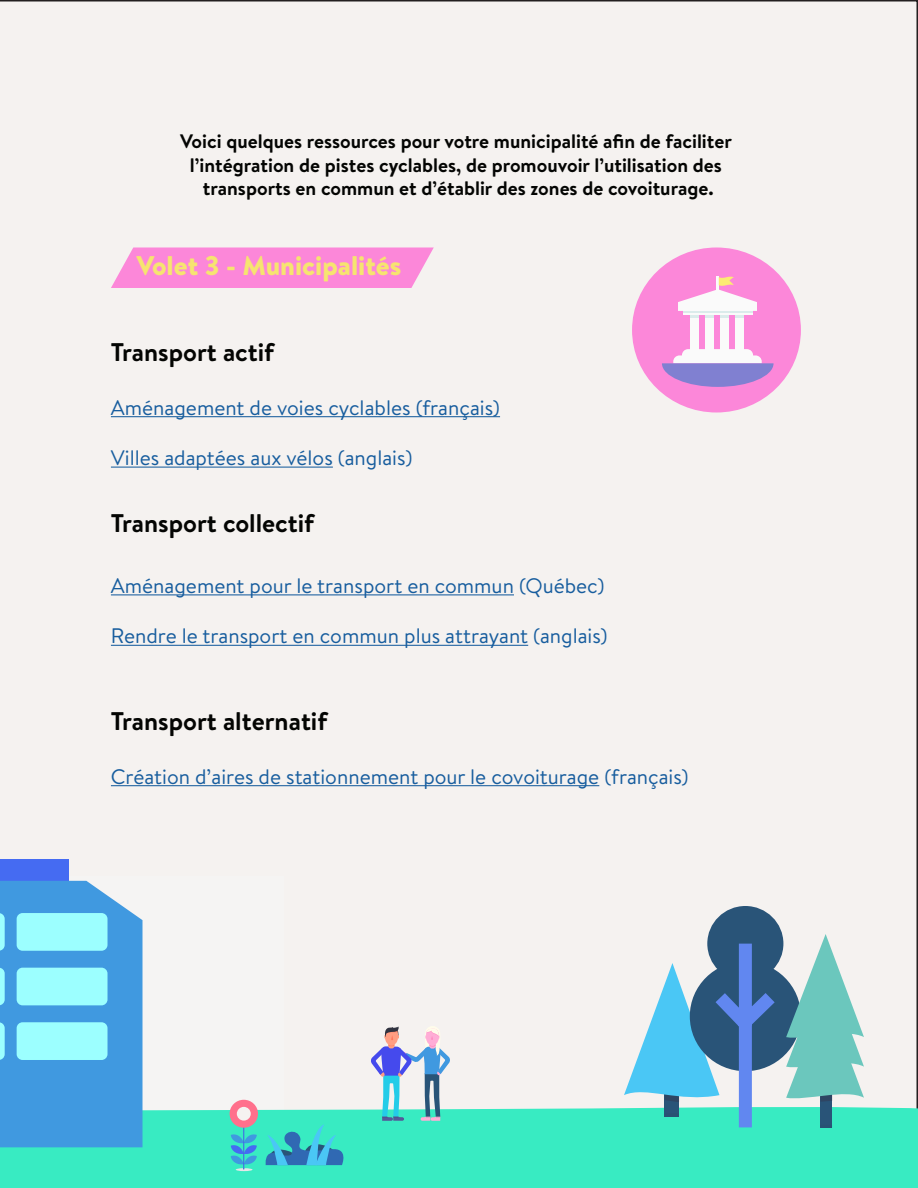
<style>
.page{position:relative;width:918px;height:1188px;background:#fff}
.page>*{position:absolute;margin:0;border:0;box-sizing:border-box;transform-origin:0 0}
.t1{font:900 27px "Brandon Text";color:#f6e470}
.t2{font:700 25.5px "Brandon Text";color:#040503}
.t3{font:21px "Brandon Text";color:#175d9e}
.t4{font:700 19.5px "Brandon Text";color:#040503}
</style>
<div class="page">
<div style="left:0;top:0;width:918px;height:1106px;background:#f5f2f0"></div>
<div style="left:1px;top:877px;width:283px;height:310px;background:#f5f4f3"></div>
<div style="left:0;top:1106px;width:918px;height:82px;background:#38ebc2"></div>
<div style="left:0;top:860px;width:69px;height:51px;background:#456bf2"></div>
<svg style="left:0;top:881px;width:221px;height:298px"></svg>
<div style="left:17px;top:913px;width:91px;height:38px;background:#9cffff;border-radius:6px"></div>
<div style="left:707px;top:906px;width:76px;height:75px;background:#295478;border-radius:50%"></div>
<svg style="left:624px;top:931px;width:240px;height:209px"></svg>
<svg style="left:111px;top:248px;width:323px;height:40px;background:#fb8eda"></svg>
<hr style="left:111px;top:416px;width:389px;height:1px;background:#175d9e">
<hr style="left:111px;top:467px;width:222px;height:1px;background:#175d9e">
<hr style="left:111px;top:594px;width:403px;height:1px;background:#175d9e">
<hr style="left:111px;top:645px;width:417px;height:1px;background:#175d9e">
<hr style="left:111px;top:785px;width:488px;height:1px;background:#175d9e">
<div style="left:632px;top:248px;width:169px;height:164px;background:#fc87d9;border-radius:50%"></div>
<div style="left:690px;top:314px;width:9px;height:36px;background:#fafafa"></div>
<div style="left:705px;top:314px;width:9px;height:36px;background:#fafafa"></div>
<div style="left:720px;top:314px;width:9px;height:36px;background:#fafafa"></div>
<div style="left:735px;top:314px;width:9px;height:36px;background:#fafafa"></div>
<svg style="left:678px;top:276px;width:79px;height:42px"></svg>
<svg style="left:662px;top:349px;width:112px;height:38px"></svg>
<svg style="left:264px;top:1124px;width:86px;height:41px;background:#38bfc5"></svg>
<hr style="left:243px;top:1127px;width:1px;height:42px;background:#454aed">
<div style="left:230px;top:1100px;width:28px;height:28px;background:#ff708c;border-radius:50%"></div>
<div style="left:237px;top:1107px;width:14px;height:14px;background:#f5f2f0;border-radius:50%"></div>
<svg style="left:231px;top:1133px;width:26px;height:38px"></svg>
<svg style="left:371px;top:1024px;width:79px;height:97px"></svg>
<p class="t4" style="left:180px;top:128px;width:553px">Voici quelques ressources pour votre municipalité afin de faciliter</p>
<p class="t4" style="left:190px;top:151px;width:534px">l’intégration de pistes cyclables, de promouvoir l’utilisation des</p>
<p class="t4" style="left:203px;top:175px;width:512px">transports en commun et d’établir des zones de covoiturage.</p>
<p class="t1" style="left:136px;top:247px;width:267px">Volet 3 - Municipalités</p>
<p class="t2" style="left:111px;top:334px;width:165px">Transport actif</p>
<p class="t3" style="left:111px;top:393px;width:391px">Aménagement de voies cyclables (français)</p>
<p class="t3" style="left:111px;top:443px;width:303px">Villes adaptées aux vélos (anglais)</p>
<p class="t2" style="left:111px;top:505px;width:205px">Transport collectif</p>
<p class="t3" style="left:111px;top:571px;width:495px">Aménagement pour le transport en commun (Québec)</p>
<p class="t3" style="left:111px;top:622px;width:498px">Rendre le transport en commun plus attrayant (anglais)</p>
<p class="t2" style="left:111px;top:703px;width:218px">Transport alternatif</p>
<p class="t3" style="left:111px;top:762px;width:579px">Création d’aires de stationnement pour le covoiturage (français)</p>
</div>
